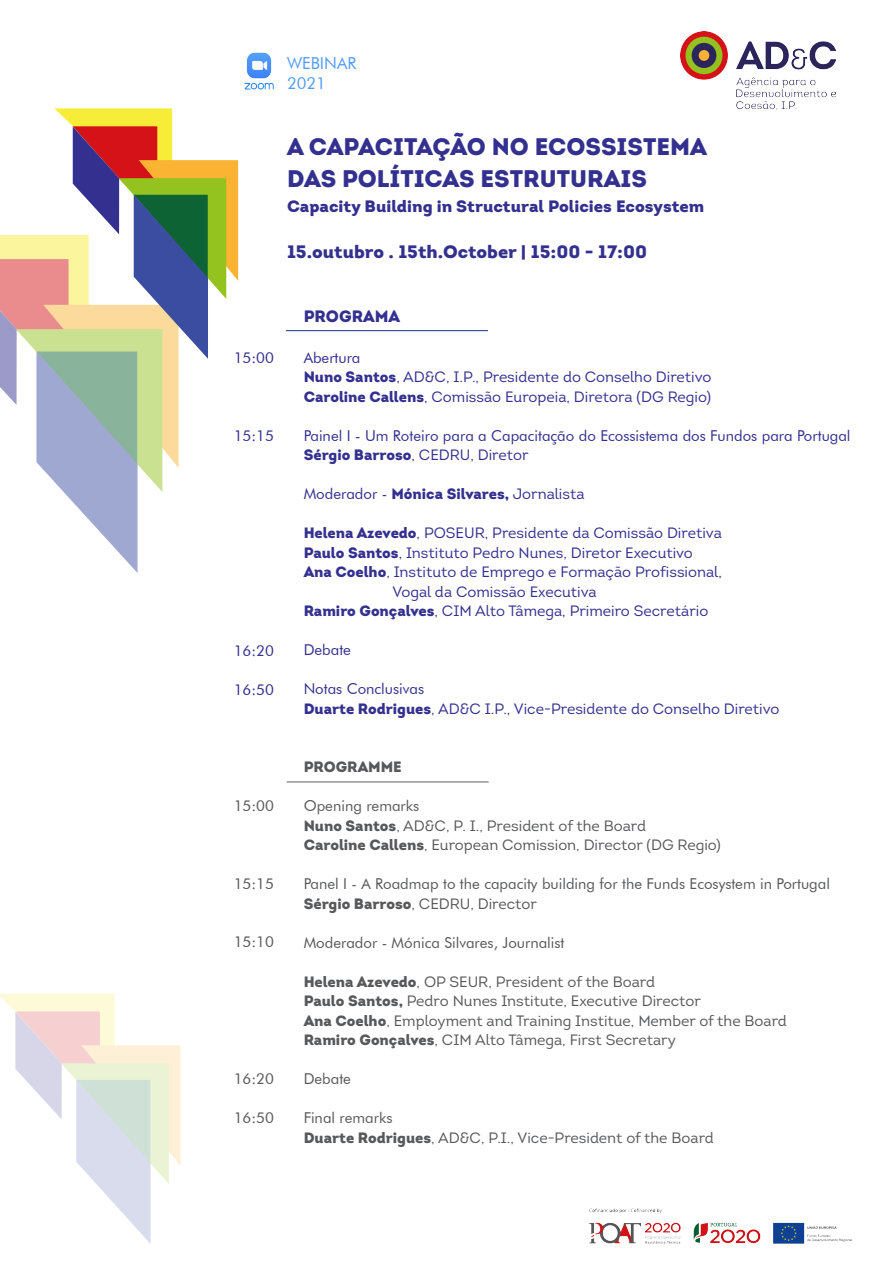
<style>
.page{position:relative;width:893px;height:1263px;background:#fff}
.page>*{position:absolute;margin:0;border:0;box-sizing:border-box;transform-origin:0 0}
.t1{font:900 24px "Intro";color:#33308f}
.t2{font:900 18px "Intro";color:#33308f}
.t3{font:900 16.5px "Intro";color:#33308f}
.t4{font:16.5px "Futura BT";color:#529cfe}
.t5{font:15px "Intro";color:#33308f}
.t6{font:15px "Intro";color:#57585a}
.t7{font:15px "Futura BT";color:#57585a}
.t8{font:15px "Futura BT";color:#33308f}
.t9{font:900 15px "Intro";color:#33308f}
.t10{font:900 15px "Intro";color:#57585a}
.s1{font-weight:900}
.s2{font-family:"Futura BT";font-weight:400}
.s3{font-weight:400}
</style>
<div class="page">
<hr style="left:286px;top:330px;width:202px;height:1px;background:#253f8e">
<hr style="left:287px;top:781px;width:202px;height:1px;background:#67676a">
<img style="left:244px;top:52px;width:30px;height:38px">
<img style="left:680px;top:32px;width:156px;height:77px">
<img style="left:589px;top:1208px;width:263px;height:36px">
<svg style="left:0;top:108px;width:238px;height:465px"></svg>
<svg style="left:0;top:993px;width:181px;height:251px"></svg>
<p class="t4" style="left:287px;top:53px;width:71px">WEBINAR</p>
<p class="t4" style="left:287px;top:73px;width:40px">2021</p>
<p class="t1" style="left:287px;top:131px;width:421px">A CAPACITAÇÃO NO ECOSSISTEMA</p>
<p class="t1" style="left:287px;top:162px;width:362px">DAS POLÍTICAS ESTRUTURAIS</p>
<p class="t3" style="left:287px;top:195px;width:419px">Capacity Building in Structural Policies Ecosystem</p>
<p class="t2" style="left:287px;top:240px;width:362px">15.outubro . 15th.October | 15:00 - 17:00</p>
<p class="t8" style="left:234px;top:349px;width:42px">15:00</p>
<p class="t8" style="left:234px;top:427px;width:42px">15:15</p>
<p class="t8" style="left:234px;top:641px;width:42px">16:20</p>
<p class="t8" style="left:234px;top:680px;width:42px">16:50</p>
<p class="t7" style="left:234px;top:796px;width:42px">15:00</p>
<p class="t7" style="left:234px;top:874px;width:42px">15:15</p>
<p class="t7" style="left:234px;top:933px;width:42px">15:10</p>
<p class="t7" style="left:234px;top:1069px;width:42px">16:20</p>
<p class="t7" style="left:234px;top:1108px;width:42px">16:50</p>
<p class="t3" style="left:304px;top:306px;width:98px">PROGRAMA</p>
<p class="t8" style="left:304px;top:348px;width:58px">Abertura</p>
<p class="t5" style="left:304px;top:368px;width:409px"><span class="s1">Nuno Santos</span>, AD&amp;C, I.P., Presidente do Conselho Diretivo</p>
<p class="t5" style="left:304px;top:387px;width:409px"><span class="s1">Caroline Callens</span>, Comissão Europeia, Diretora (DG Regio)</p>
<p class="t8" style="left:304px;top:426px;width:548px">Painel I - Um Roteiro para a Capacitação do Ecossistema dos Fundos para Portugal</p>
<p class="t5" style="left:304px;top:446px;width:226px"><span class="s1">Sérgio Barroso</span>, CEDRU, Diretor</p>
<p class="t9" style="left:304px;top:484px;width:282px"><span class="s2">Moderador -</span> Mónica Silvares, <span class="s3">Jornalista</span></p>
<p class="t5" style="left:304px;top:524px;width:420px"><span class="s1">Helena Azevedo</span>, POSEUR, Presidente da Comissão Diretiva</p>
<p class="t5" style="left:304px;top:543px;width:391px"><span class="s1">Paulo Santos</span>, Instituto Pedro Nunes, Diretor Executivo</p>
<p class="t5" style="left:304px;top:563px;width:420px"><span class="s1">Ana Coelho</span>, Instituto de Emprego e Formação Profissional,</p>
<p class="t5" style="left:392px;top:582px;width:206px">Vogal da Comissão Executiva</p>
<p class="t5" style="left:304px;top:602px;width:406px"><span class="s1">Ramiro Gonçalves</span>, CIM Alto Tâmega, Primeiro Secretário</p>
<p class="t8" style="left:304px;top:641px;width:49px">Debate</p>
<p class="t8" style="left:304px;top:680px;width:122px">Notas Conclusivas</p>
<p class="t5" style="left:304px;top:699px;width:477px"><span class="s1">Duarte Rodrigues</span>, AD&amp;C I.P., Vice-Presidente do Conselho Diretivo</p>
<p class="t10" style="left:304px;top:757px;width:100px">PROGRAMME</p>
<p class="t7" style="left:304px;top:797px;width:117px">Opening remarks</p>
<p class="t6" style="left:304px;top:816px;width:344px"><span class="s1">Nuno Santos</span>, AD&amp;C, P. I., President of the Board</p>
<p class="t6" style="left:304px;top:836px;width:419px"><span class="s1">Caroline Callens</span>, European Comission, Director (DG Regio)</p>
<p class="t7" style="left:304px;top:875px;width:528px">Panel I - A Roadmap to the capacity building for the Funds Ecosystem in Portugal</p>
<p class="t6" style="left:304px;top:894px;width:235px"><span class="s1">Sérgio Barroso</span>, CEDRU, Director</p>
<p class="t7" style="left:304px;top:933px;width:262px">Moderador - Mónica Silvares, Journalist</p>
<p class="t6" style="left:304px;top:972px;width:353px"><span class="s1">Helena Azevedo</span>, OP SEUR, President of the Board</p>
<p class="t6" style="left:304px;top:992px;width:399px"><span class="s1">Paulo Santos,</span> Pedro Nunes Institute, Executive Director</p>
<p class="t6" style="left:304px;top:1011px;width:485px"><span class="s1">Ana Coelho</span>, Employment and Training Institue, Member of the Board</p>
<p class="t6" style="left:304px;top:1031px;width:374px"><span class="s1">Ramiro Gonçalves</span>, CIM Alto Tâmega, First Secretary</p>
<p class="t7" style="left:304px;top:1070px;width:49px">Debate</p>
<p class="t7" style="left:304px;top:1109px;width:90px">Final remarks</p>
<p class="t6" style="left:304px;top:1128px;width:412px"><span class="s1">Duarte Rodrigues</span>, AD&amp;C, P.I., Vice-President of the Board</p>
</div>
